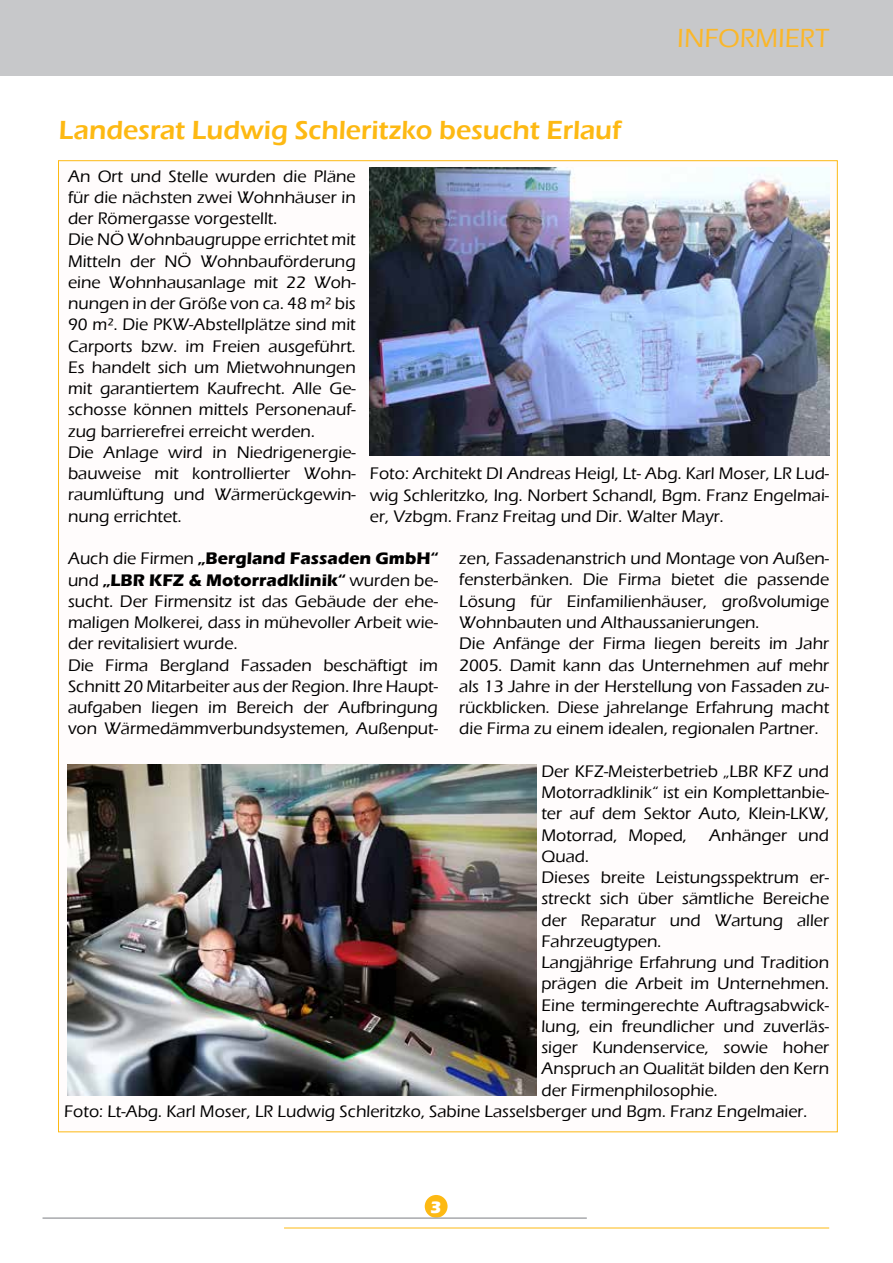
<style>
.page{position:relative;width:893px;height:1263px;background:#fff}
.page>*{position:absolute;margin:0;border:0;box-sizing:border-box;transform-origin:0 0}
.t1{font:600 27px "Eras ITC";letter-spacing:-.005em;color:#fdb913}
.t2{font:500 27px "Eras ITC";color:#fbb729}
.t3{font:500 17.25px/21.3px "Eras ITC";color:#000}
.t4{font:700 17.25px "Eras ITC";color:#fff}
.s1{font-weight:700}
</style>
<div class="page">
<div style="left:0;top:0;width:893px;height:75px;background:#c7c8ca"></div>
<div style="left:425px;top:1195px;width:23px;height:23px;background:#fdb913;border-radius:50%"></div>
<hr style="left:284px;top:1227px;width:545px;height:1px;background:#fdb913">
<hr style="left:43px;top:1217px;width:544px;height:2px;background:#a7a9ac">
<img style="left:370px;top:167px;width:459px;height:289px">
<img style="left:68px;top:764px;width:468px;height:332px">
<h1 class="t2" style="left:677px;top:23px;width:153px">INFORMIERT</h1>
<h1 class="t1" style="left:59px;top:115px;width:564px">Landesrat Ludwig Schleritzko besucht Erlauf</h1>
<p class="t3" style="left:68px;top:165px;width:289px">An Ort und Stelle wurden die Pläne für die nächsten zwei Wohnhäuser in der Römergasse vorgestellt.<br>Die NÖ Wohnbaugruppe errichtet mit Mitteln der NÖ Wohnbauförderung eine Wohnhausanlage mit 22 Woh&shy;nungen in der Größe von ca. 48 m² bis 90 m². Die PKW-Abstellplätze sind mit Carports bzw. im Freien ausgeführt.<br>Es handelt sich um Mietwohnungen mit garantiertem Kaufrecht. Alle Ge&shy;schosse können mittels Personenauf&shy;zug barrierefrei erreicht werden.<br>Die Anlage wird in Niedrigenergie&shy;bauweise mit kontrollierter Wohn&shy;raumlüftung und Wärmerückgewin&shy;nung errichtet.</p>
<p class="t3" style="left:370px;top:463px;width:461px;text-align:justify">Foto: Architekt DI Andreas Heigl, Lt- Abg. Karl Moser, LR Lud&shy;wig Schleritzko, Ing. Norbert Schandl, Bgm. Franz Engelmai&shy;er, Vzbgm. Franz Freitag und Dir. Walter Mayr.</p>
<p class="t3" style="left:68px;top:548px;width:371px">Auch die Firmen <span class="s1">„Bergland Fassaden GmbH“ </span>und <span class="s1">„LBR KFZ &amp; Motorradklinik“</span> wurden be&shy;sucht. Der Firmensitz ist das Gebäude der ehe&shy;maligen Molkerei, dass in mühevoller Arbeit wie&shy;der revitalisiert wurde.<br>Die Firma Bergland Fassaden beschäftigt im Schnitt 20 Mitarbeiter aus der Region. Ihre Haupt&shy;aufgaben liegen im Bereich der Aufbringung von Wärmedämmverbundsystemen, Außenput-</p>
<p class="t3" style="left:459px;top:548px;width:371px">zen, Fassadenanstrich und Montage von Außen&shy;fensterbänken. Die Firma bietet die passende Lösung für Einfamilienhäuser, großvolumige Wohnbauten und Althaussanierungen.<br>Die Anfänge der Firma liegen bereits im Jahr 2005. Damit kann das Unternehmen auf mehr als 13 Jahre in der Herstellung von Fassaden zu&shy;rückblicken. Diese jahrelange Erfahrung macht die Firma zu einem idealen, regionalen Partner.</p>
<p class="t3" style="left:541px;top:761px;width:289px;text-align:justify">Der KFZ-Meisterbetrieb „LBR KFZ und Motorradklinik“ ist ein Komplettanbie&shy;ter auf dem Sektor Auto, Klein-LKW, Motorrad, Moped,</p>
<p class="t3" style="left:709px;top:824px;width:122px">Anhänger und</p>
<p class="t3" style="left:541px;top:846px;width:49px">Quad.</p>
<p class="t3" style="left:541px;top:867px;width:289px">Dieses breite Leistungsspektrum er-</p>
<p class="t3" style="left:541px;top:888px;width:289px">streckt sich über sämtliche Bereiche</p>
<p class="t3" style="left:541px;top:909px;width:289px">der Reparatur und Wartung aller</p>
<p class="t3" style="left:541px;top:931px;width:121px">Fahrzeugtypen.</p>
<p class="t3" style="left:541px;top:952px;width:289px">Langjährige Erfahrung und Tradition</p>
<p class="t3" style="left:541px;top:973px;width:289px">prägen die Arbeit im Unternehmen.</p>
<p class="t3" style="left:541px;top:994px;width:289px">Eine termingerechte Auftragsabwick-</p>
<p class="t3" style="left:541px;top:1016px;width:289px">lung, ein freundlicher und zuverläs-</p>
<p class="t3" style="left:541px;top:1037px;width:289px">siger Kundenservice, sowie hoher</p>
<p class="t3" style="left:541px;top:1058px;width:289px">Anspruch an Qualität bilden den Kern</p>
<p class="t3" style="left:541px;top:1079px;width:178px">der Firmenphilosophie.</p>
<p class="t3" style="left:64px;top:1101px;width:745px">Foto: Lt-Abg. Karl Moser, LR Ludwig Schleritzko, Sabine Lasselsberger und Bgm. Franz Engelmaier.</p>
<p class="t4" style="left:430px;top:1198px;width:13px">3</p>
</div>
